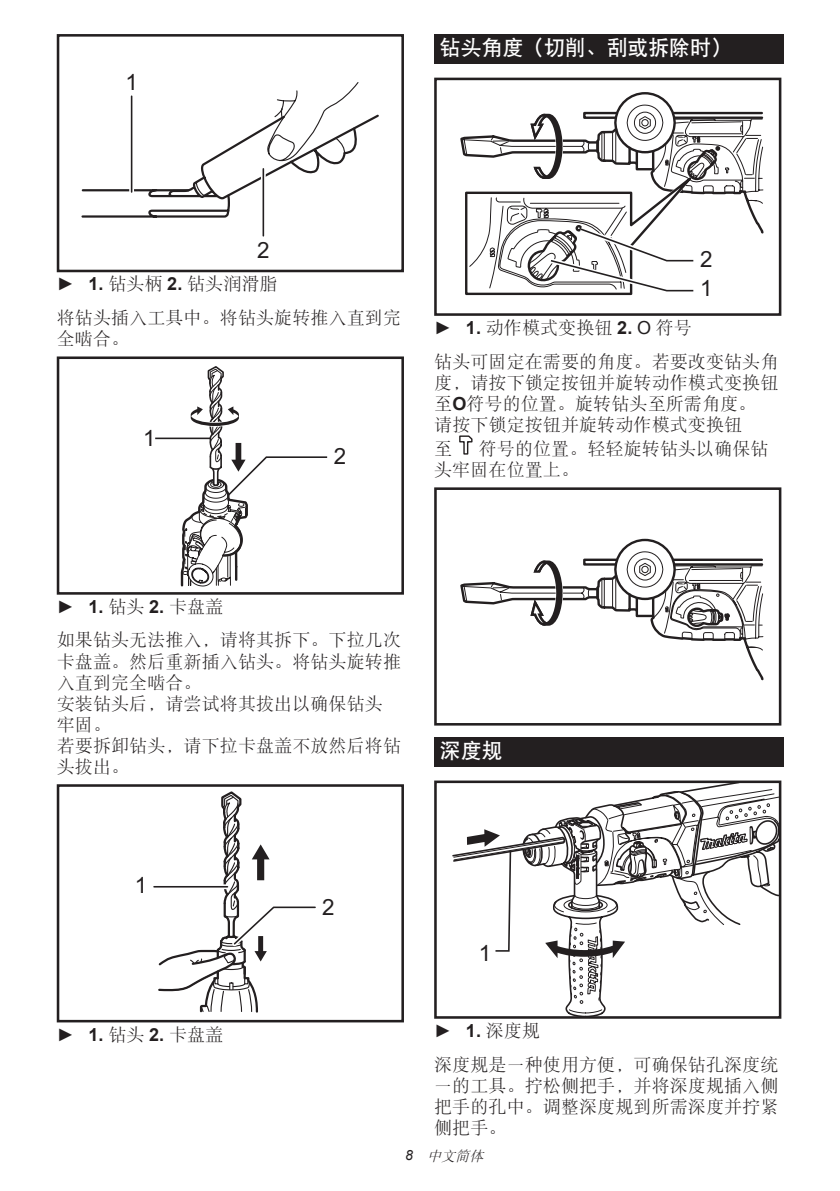
<style>
.page{position:relative;width:840px;height:1191px;background:#fff}
.page>*{position:absolute;margin:0;border:0;box-sizing:border-box;transform-origin:0 0}
.t1{font:22.4px/29.4px "Arial";color:#231f20}
.t2{font:21px "DFP Hei W7 GB EUC H";letter-spacing:-.01em;color:#fff}
.t3{font:18px/21px "DFP Song W3 GB EUC H";letter-spacing:.005em;color:#231f20}
.t4{font:italic 14px "DFP Song W3 GB EUC H";color:#231f20}
.s1{font-family:"Arial"}
.s2{font-family:"Arial";font-weight:700}
</style>
<div class="page">
<svg style="left:81px;top:82px;width:298px;height:136px"></svg>
<svg style="left:129px;top:96px;width:5px;height:96px"></svg>
<hr style="left:131px;top:96px;width:1px;height:96px;background:#231f20">
<svg style="left:261px;top:169px;width:4px;height:67px"></svg>
<hr style="left:262px;top:169px;width:2px;height:67px;background:#231f20">
<div style="left:57px;top:34px;width:347px;height:238px;border:3px solid #231f20"></div>
<div style="left:57px;top:356px;width:347px;height:238px;border:3px solid #231f20"></div>
<svg style="left:155px;top:366px;width:173px;height:221px"></svg>
<hr style="left:154px;top:886px;width:73px;height:1px;background:#231f20">
<svg style="left:157px;top:791px;width:159px;height:222px"></svg>
<div style="left:57px;top:784px;width:347px;height:238px;border:3px solid #231f20"></div>
<div style="left:434px;top:34px;width:348px;height:29px;background:#231f20"></div>
<div style="left:434px;top:78px;width:347px;height:238px;border:3px solid #231f20"></div>
<svg style="left:615px;top:93px;width:59px;height:59px"></svg>
<svg style="left:458px;top:104px;width:307px;height:211px"></svg>
<svg style="left:459px;top:435px;width:14px;height:20px"></svg>
<div style="left:434px;top:487px;width:347px;height:238px;border:3px solid #231f20"></div>
<svg style="left:615px;top:540px;width:59px;height:59px"></svg>
<svg style="left:460px;top:551px;width:304px;height:130px"></svg>
<div style="left:434px;top:737px;width:348px;height:29px;background:#231f20"></div>
<svg style="left:452px;top:784px;width:325px;height:230px"></svg>
<div style="left:434px;top:780px;width:347px;height:238px;border:3px solid #231f20"></div>
<p class="t1" style="left:125px;top:67px;width:14px">1</p>
<p class="t2" style="left:439px;top:37px;width:293px">钻头角度（切削、刮或拆除时）</p>
<p class="t1" style="left:257px;top:236px;width:14px">2</p>
<p class="t3" style="left:57px;top:267px;width:345px;line-height:33.6px"><span class="s1">►</span> <span class="s2">1.</span> 钻头柄 <span class="s2">2.</span> 钻头润滑脂<br>将钻头插入工具中。将钻头旋转推入直到完</p>
<p class="t3" style="left:57px;top:328px;width:74px">全啮合。</p>
<p class="t1" style="left:143px;top:424px;width:14px">1</p>
<p class="t1" style="left:334px;top:441px;width:14px">2</p>
<p class="t1" style="left:700px;top:244px;width:14px">2<br>1</p>
<p class="t3" style="left:434px;top:311px;width:345px;line-height:33.6px"><span class="s1">►</span> <span class="s2">1.</span> 动作模式变换钮 <span class="s2">2.</span> <span class="s1">O</span> 符号<br>钻头可固定在需要的角度。若要改变钻头角</p>
<p class="t3" style="left:434px;top:372px;width:345px">度，请按下锁定按钮并旋转动作模式变换钮至<span class="s2">O</span>符号的位置。旋转钻头至所需角度。请按下锁定按钮并旋转动作模式变换钮</p>
<p class="t3" style="left:434px;top:438px;width:19px">至</p>
<p class="t3" style="left:434px;top:438px;width:336px;text-indent:45px">符号的位置。轻轻旋转钻头以确保钻头牢固在位置上。</p>
<p class="t3" style="left:57px;top:589px;width:345px;line-height:33.6px"><span class="s1">►</span> <span class="s2">1.</span> 钻头 <span class="s2">2.</span> 卡盘盖<br>如果钻头无法推入，请将其拆下。下拉几次</p>
<p class="t3" style="left:57px;top:650px;width:345px">卡盘盖。然后重新插入钻头。将钻头旋转推入直到完全啮合。<br>安装钻头后，请尝试将其拔出以确保钻头牢固。<br>若要拆卸钻头，请下拉卡盘盖不放然后将钻头拔出。</p>
<p class="t2" style="left:439px;top:740px;width:64px">深度规</p>
<p class="t1" style="left:135px;top:871px;width:14px">1</p>
<p class="t3" style="left:57px;top:1023px;width:168px"><span class="s1">►</span> <span class="s2">1.</span> 钻头 <span class="s2">2.</span> 卡盘盖</p>
<p class="t1" style="left:322px;top:892px;width:14px">2</p>
<p class="t1" style="left:478px;top:938px;width:14px">1</p>
<p class="t3" style="left:434px;top:1013px;width:345px;line-height:33.6px"><span class="s1">►</span> <span class="s2">1.</span> 深度规<br>深度规是一种使用方便，可确保钻孔深度统</p>
<p class="t3" style="left:434px;top:1074px;width:345px;text-align:justify">一的工具。拧松侧把手，并将深度规插入侧把手的孔中。调整深度规到所需深度并拧紧侧把手。</p>
<p class="t4" style="left:405px;top:1148px;width:83px"><span class="s1">8</span> 中文简体</p>
</div>
